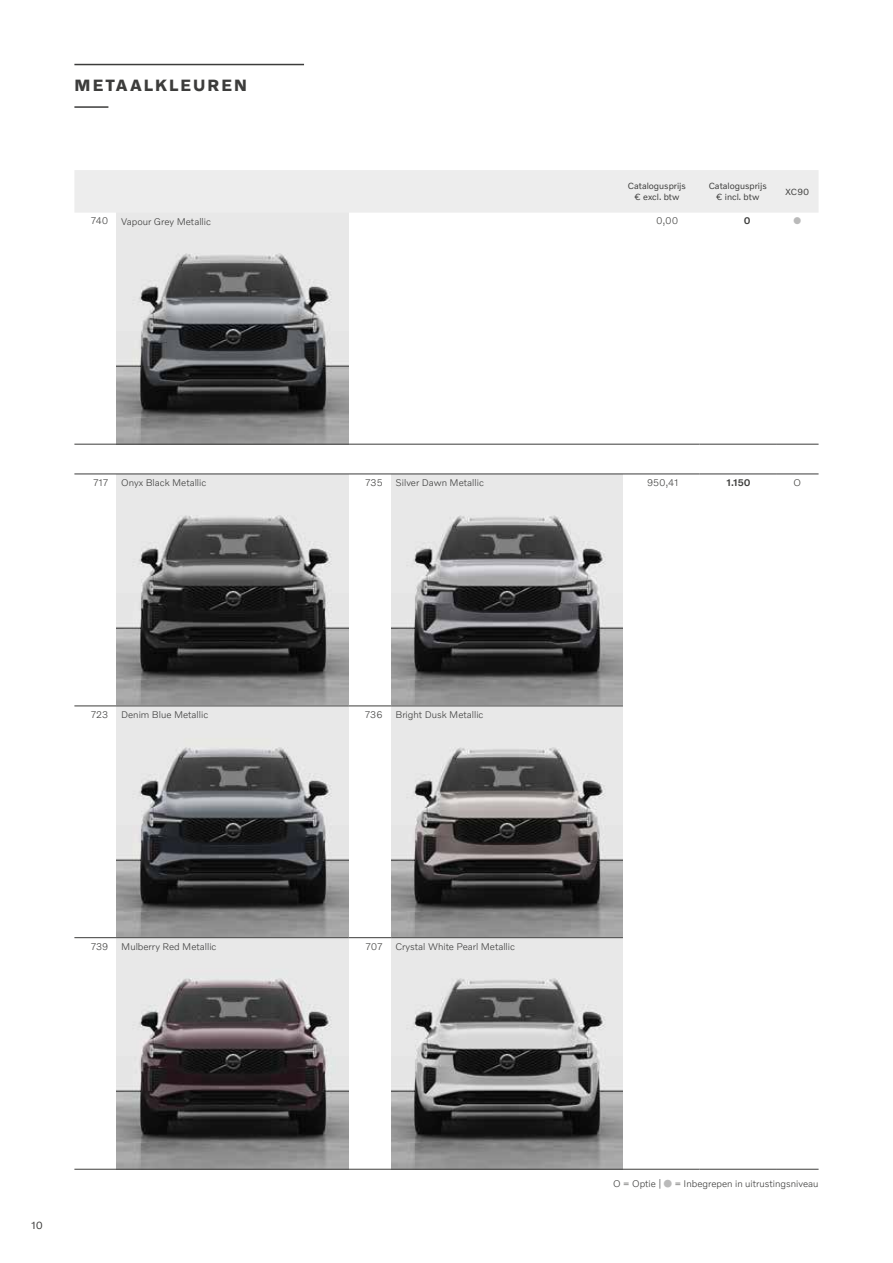
<style>
.page{position:relative;width:893px;height:1263px;background:#fff}
.page>*{position:absolute;margin:0;border:0;box-sizing:border-box;transform-origin:0 0}
.t1{font:700 16.5px "Volvo Novum";letter-spacing:.125em;color:#3c3c3b}
.t2{font:10.5px "Volvo Novum";color:#3c3c3b}
.t3{font:300 9.75px "Volvo Novum";color:#3c3c3b}
.t4{font:500 9.75px "Volvo Novum";color:#3c3c3b}
.t5{font:9.75px "Zapf Dingbats ITC";color:#bababa}
.t6{font:9px/10.8px "Volvo Novum";color:#3c3c3b;text-align:center}
.s1{font-family:"European Pi One";font-weight:400;color:#bababa}
</style>
<div class="page">
<img style="left:117px;top:475px;width:232px;height:694px">
<img style="left:391px;top:475px;width:232px;height:694px">
<img style="left:117px;top:213px;width:232px;height:231px">
<hr style="left:74px;top:64px;width:230px;height:1px;background:#3c3c3b">
<hr style="left:74px;top:106px;width:34px;height:2px;background:#3c3c3b">
<hr style="left:74px;top:706px;width:43px;height:1px;background:#3c3c3b">
<hr style="left:117px;top:706px;width:232px;height:1px;background:#3c3c3b">
<hr style="left:74px;top:937px;width:43px;height:1px;background:#3c3c3b">
<hr style="left:117px;top:937px;width:232px;height:1px;background:#3c3c3b">
<hr style="left:349px;top:706px;width:42px;height:1px;background:#3c3c3b">
<hr style="left:391px;top:706px;width:232px;height:1px;background:#3c3c3b">
<hr style="left:349px;top:937px;width:42px;height:1px;background:#3c3c3b">
<hr style="left:391px;top:937px;width:232px;height:1px;background:#3c3c3b">
<div style="left:74px;top:170px;width:745px;height:43px;background:#ededed"></div>
<hr style="left:74px;top:444px;width:625px;height:1px;background:#3c3c3b">
<hr style="left:699px;top:444px;width:77px;height:1px;background:#3c3c3b">
<hr style="left:776px;top:444px;width:43px;height:1px;background:#3c3c3b">
<hr style="left:74px;top:474px;width:625px;height:1px;background:#3c3c3b">
<hr style="left:699px;top:474px;width:77px;height:1px;background:#3c3c3b">
<hr style="left:776px;top:474px;width:43px;height:1px;background:#3c3c3b">
<hr style="left:74px;top:1169px;width:625px;height:1px;background:#3c3c3b">
<hr style="left:699px;top:1169px;width:77px;height:1px;background:#3c3c3b">
<hr style="left:776px;top:1169px;width:43px;height:1px;background:#3c3c3b">
<h1 class="t1" style="left:75px;top:75px;width:174px">METAALKLEUREN</h1>
<p class="t3" style="left:91px;top:215px;width:19px">740</p>
<p class="t3" style="left:121px;top:215px;width:91px">Vapour Grey Metallic</p>
<p class="t3" style="left:93px;top:476px;width:17px">717</p>
<p class="t3" style="left:121px;top:476px;width:87px">Onyx Black Metallic</p>
<p class="t3" style="left:91px;top:708px;width:19px">723</p>
<p class="t3" style="left:121px;top:708px;width:89px">Denim Blue Metallic</p>
<p class="t3" style="left:91px;top:940px;width:19px">739</p>
<p class="t3" style="left:121px;top:940px;width:97px">Mulberry Red Metallic</p>
<p class="t2" style="left:31px;top:1218px;width:14px">10</p>
<p class="t6" style="left:628px;top:181px;width:60px">Catalogusprijs € excl. btw</p>
<p class="t6" style="left:709px;top:181px;width:60px">Catalogusprijs € incl. btw</p>
<p class="t6" style="left:785px;top:186px;width:25px">XC90</p>
<p class="t3" style="left:656px;top:215px;width:24px">0,00</p>
<p class="t4" style="left:744px;top:215px;width:8px">0</p>
<p class="t5" style="left:793px;top:216px;width:9px">●</p>
<p class="t3" style="left:365px;top:476px;width:19px">735</p>
<p class="t3" style="left:395px;top:476px;width:90px">Silver Dawn Metallic</p>
<p class="t3" style="left:647px;top:476px;width:33px">950,41</p>
<p class="t4" style="left:727px;top:476px;width:25px">1.150</p>
<p class="t3" style="left:793px;top:476px;width:9px">O</p>
<p class="t3" style="left:365px;top:708px;width:19px">736</p>
<p class="t3" style="left:395px;top:708px;width:90px">Bright Dusk Metallic</p>
<p class="t3" style="left:365px;top:940px;width:19px">707</p>
<p class="t3" style="left:395px;top:940px;width:121px">Crystal White Pearl Metallic</p>
<p class="t3" style="left:613px;top:1177px;width:207px">O = Optie | <span class="s1">V</span> = Inbegrepen in uitrustingsniveau</p>
</div>
